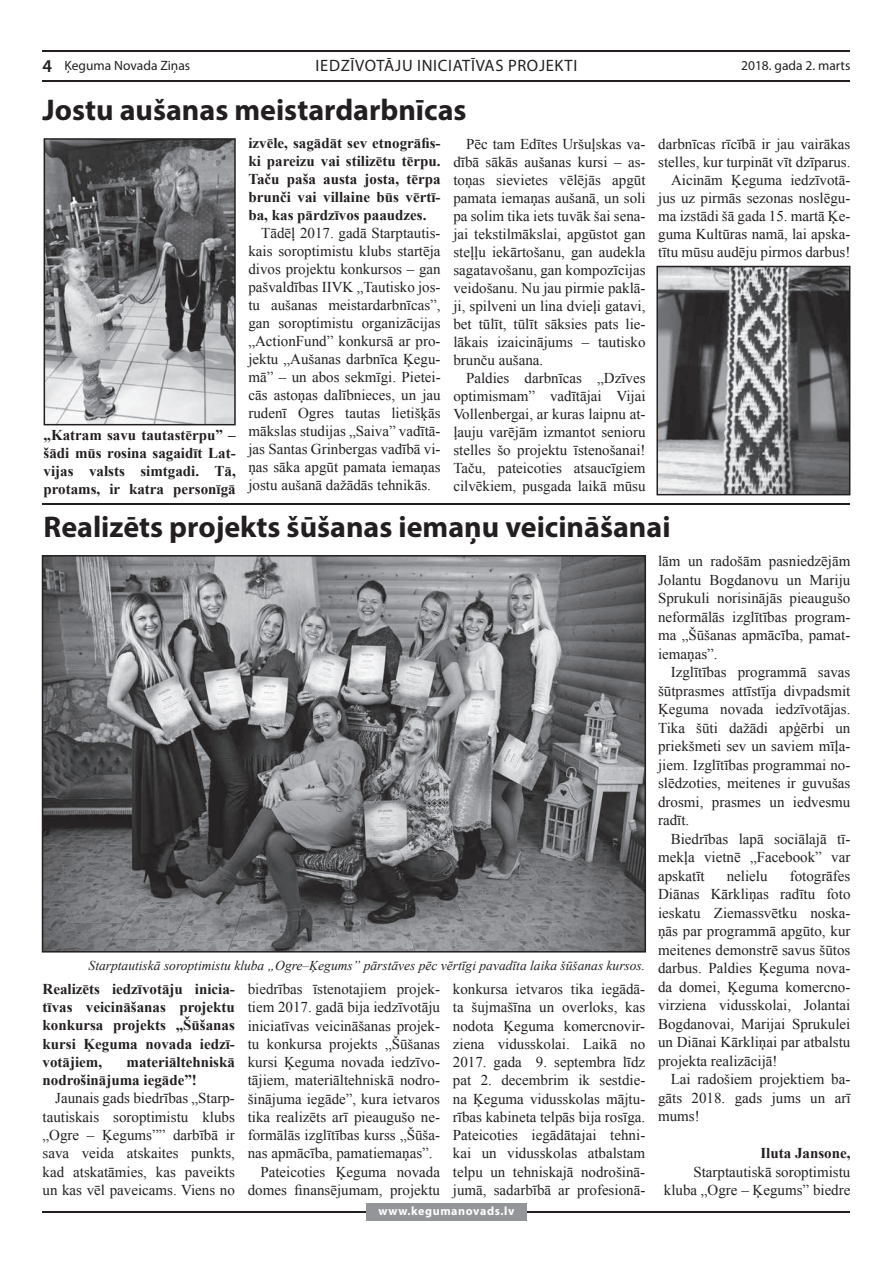
<style>
.page{position:relative;width:893px;height:1263px;background:#fff}
.page>*{position:absolute;margin:0;border:0;box-sizing:border-box;transform-origin:0 0}
.t1{font:700 30px "Myriad Pro";color:#231f20}
.t2{font:16.5px "Myriad Pro";letter-spacing:.04em;color:#231f20}
.t3{font:15px/18px "Times New Roman";color:#231f20;text-align:justify}
.t4{font:700 15px/18px "Times New Roman";color:#231f20;text-align:justify}
.t5{font:italic 13.5px "Times New Roman";color:#231f20}
.t6{font:13.5px "Myriad Pro";color:#231f20}
.t7{font:700 12px "Myriad Pro";letter-spacing:.05em;color:#fff}
.s1{font-weight:600;font-size:18px}
</style>
<div class="page">
<hr style="left:43px;top:50px;width:807px;height:2px;background:#231f20">
<hr style="left:43px;top:80px;width:807px;height:2px;background:#231f20">
<hr style="left:43px;top:1211px;width:807px;height:2px;background:#231f20">
<div style="left:366px;top:1203px;width:161px;height:17px;background:#939598"></div>
<svg style="left:42px;top:555px;width:604px;height:397px;background:#767779"></svg>
<svg style="left:44px;top:138px;width:192px;height:287px;background:#858688"></svg>
<svg style="left:656px;top:266px;width:194px;height:229px;background:#767678"></svg>
<hr style="left:43px;top:503px;width:807px;height:2px;background:#231f20">
<p class="t2" style="left:316px;top:59px;width:263px">IEDZĪVOTĀJU INICIATĪVAS PROJEKTI</p>
<p class="t6" style="left:43px;top:60px;width:149px"><span class="s1">4</span> Ķeguma Novada Ziņas</p>
<p class="t6" style="left:741px;top:60px;width:111px">2018. gada 2. marts</p>
<h1 class="t1" style="left:43px;top:99px;width:426px">Jostu aušanas meistardarbnīcas</h1>
<p class="t4" style="left:44px;top:425px;width:194px">„Katram savu tautastērpu” – šādi mūs rosina sagaidīt Lat&shy;vijas valsts simtgadi. Tā, protams, ir katra personīgā</p>
<p class="t4" style="left:248px;top:134px;width:194px">izvēle, sagādāt sev etnogrāfis&shy;ki pareizu vai stilizētu tērpu.<br>Taču paša austa josta, tērpa brunči vai villaine būs vērtī&shy;ba, kas pārdzīvos paaudzes.</p>
<p class="t3" style="left:248px;top:224px;width:194px;text-indent:13px">Tādēļ 2017. gadā Starptautis&shy;kais soroptimistu klubs startēja divos projektu konkursos – gan pašvaldības IIVK „Tautisko jos&shy;tu aušanas meistardarbnīcas”, gan soroptimistu organizācijas „ActionFund” konkursā ar pro&shy;jektu „Aušanas darbnīca Ķegu&shy;mā” – un abos sekmīgi. Pietei&shy;cās astoņas dalībnieces, un jau rudenī Ogres tautas lietišķās mākslas studijas „Saiva” vadītā&shy;jas Santas Grinbergas vadībā vi&shy;ņas sāka apgūt pamata iemaņas jostu aušanā dažādās tehnikās.</p>
<p class="t3" style="left:453px;top:134px;width:194px;text-indent:13px">Pēc tam Edītes Uršuļskas va&shy;dībā sākās aušanas kursi – as&shy;toņas sievietes vēlējās apgūt pamata iemaņas aušanā, un soli pa solim tika iets tuvāk šai sena&shy;jai tekstilmākslai, apgūstot gan steļļu iekārtošanu, gan audekla sagatavošanu, gan kompozīcijas veidošanu. Nu jau pirmie paklā&shy;ji, spilveni un lina dvieļi gatavi, bet tūlīt, tūlīt sāksies pats lie&shy;lākais izaicinājums – tautisko brunču aušana.</p>
<p class="t3" style="left:453px;top:368px;width:194px;text-indent:13px">Paldies darbnīcas „Dzīves optimismam” vadītājai Vijai Vollenbergai, ar kuras laipnu at&shy;ļauju varējām izmantot senioru stelles šo projektu īstenošanai!<br>Taču, pateicoties atsaucīgiem cilvēkiem, pusgada laikā mūsu</p>
<p class="t3" style="left:658px;top:134px;width:194px;text-align:right">darbnīcas rīcībā ir jau vairākas stelles, kur turpināt vīt dzīparus.<br>Aicinām Ķeguma iedzīvotā&shy;jus uz pirmās sezonas noslēgu&shy;ma izstādi šā gada 15. martā Ķe&shy;guma Kultūras namā, lai apska&shy;tītu mūsu audēju pirmos darbus!</p>
<h1 class="t1" style="left:44px;top:515px;width:628px">Realizēts projekts šūšanas iemaņu veicināšanai</h1>
<p class="t5" style="left:89px;top:956px;width:558px">Starptautiskā soroptimistu kluba „Ogre–Ķegums” pārstāves pēc vērtīgi pavadīta laika šūšanas kursos.</p>
<p class="t4" style="left:43px;top:979px;width:194px">Realizēts iedzīvotāju inicia&shy;tīvas veicināšanas projektu konkursa projekts „Šūšanas kursi Ķeguma novada iedzī&shy;votājiem,</p>
<p class="t4" style="left:43px;top:1052px;width:194px;text-indent:84px">materiāltehniskā nodrošinājuma iegāde”!</p>
<p class="t3" style="left:43px;top:1089px;width:194px;text-indent:13px">Jaunais gads biedrības „Starp&shy;tautiskais soroptimistu klubs „Ogre – Ķegums”” darbībā ir sava veida atskaites punkts, kad atskatāmies, kas paveikts un kas vēl paveicams. Viens no</p>
<p class="t3" style="left:248px;top:980px;width:194px">biedrības īstenotajiem projek-</p>
<p class="t3" style="left:248px;top:998px;width:194px">tiem 2017. gadā bija iedzīvotāju</p>
<p class="t3" style="left:248px;top:1016px;width:194px">iniciatīvas veicināšanas projek-</p>
<p class="t3" style="left:248px;top:1034px;width:194px">tu konkursa projekts „Šūšanas</p>
<p class="t3" style="left:248px;top:1053px;width:194px">kursi Ķeguma novada iedzīvo-</p>
<p class="t3" style="left:248px;top:1071px;width:194px">tājiem, materiāltehniskā nodro-</p>
<p class="t3" style="left:248px;top:1089px;width:194px">šinājuma iegāde”, kura ietvaros</p>
<p class="t3" style="left:248px;top:1107px;width:194px">tika realizēts arī pieaugušo ne-</p>
<p class="t3" style="left:248px;top:1126px;width:194px">formālās izglītības kurss „Šūša-</p>
<p class="t3" style="left:248px;top:1144px;width:186px">nas apmācība, pamatiemaņas”.</p>
<p class="t3" style="left:260px;top:1162px;width:181px">Pateicoties Ķeguma novada</p>
<p class="t3" style="left:248px;top:1181px;width:194px">domes finansējumam, projektu</p>
<p class="t3" style="left:453px;top:979px;width:194px">konkursa ietvaros tika iegādā&shy;ta šujmašīna un overloks, kas nodota Ķeguma komercnovir&shy;ziena vidusskolai. Laikā no 2017. gada 9. septembra līdz pat 2. decembrim ik sestdie&shy;na Ķeguma vidusskolas mājtu&shy;rības kabineta telpās bija rosīga.<br>Pateicoties iegādātajai tehni&shy;kai un vidusskolas atbalstam telpu un tehniskajā nodrošinā&shy;jumā, sadarbībā ar profesionā-</p>
<p class="t7" style="left:378px;top:1206px;width:137px">www.kegumanovads.lv</p>
<p class="t3" style="left:658px;top:552px;width:194px;line-height:18.5px">lām un radošām pasniedzējām Jolantu Bogdanovu un Mariju Sprukuli norisinājās pieaugušo neformālās izglītības program&shy;ma „Šūšanas apmācība, pamat&shy;iemaņas”.</p>
<p class="t3" style="left:658px;top:663px;width:194px;line-height:18.5px;text-indent:13px">Izglītības programmā savas šūtprasmes attīstīja divpadsmit Ķeguma novada iedzīvotājas.<br>Tika šūti dažādi apģērbi un priekšmeti sev un saviem mīļa&shy;jiem. Izglītības programmai no&shy;slēdzoties, meitenes ir guvušas drosmi, prasmes un iedvesmu radīt.</p>
<p class="t3" style="left:658px;top:829px;width:194px;line-height:18.5px;text-indent:13px">Biedrības lapā sociālajā tī&shy;mekļa vietnē „Facebook” var apskatīt</p>
<p class="t3" style="left:727px;top:866px;width:42px">nelielu</p>
<p class="t3" style="left:658px;top:866px;width:194px;line-height:18.5px;text-indent:132px">fotogrāfes Diānas Kārkliņas radītu foto ieskatu Ziemassvētku noska&shy;ņās par programmā apgūto, kur meitenes demonstrē savus šūtos darbus. Paldies Ķeguma nova&shy;da domei, Ķeguma komercno&shy;virziena vidusskolai, Jolantai Bogdanovai, Marijai Sprukulei un Diānai Kārkliņai par atbalstu projekta realizācijā!</p>
<p class="t3" style="left:658px;top:1070px;width:194px;line-height:18.5px;text-indent:13px">Lai radošiem projektiem ba&shy;gāts 2018. gads jums un arī mums!</p>
<p class="t4" style="left:760px;top:1144px;width:92px">Iluta Jansone,</p>
<p class="t3" style="left:664px;top:1162px;width:188px;line-height:18.5px;text-align:right">Starptautiskā soroptimistu kluba „Ogre – Ķegums” biedre</p>
</div>
